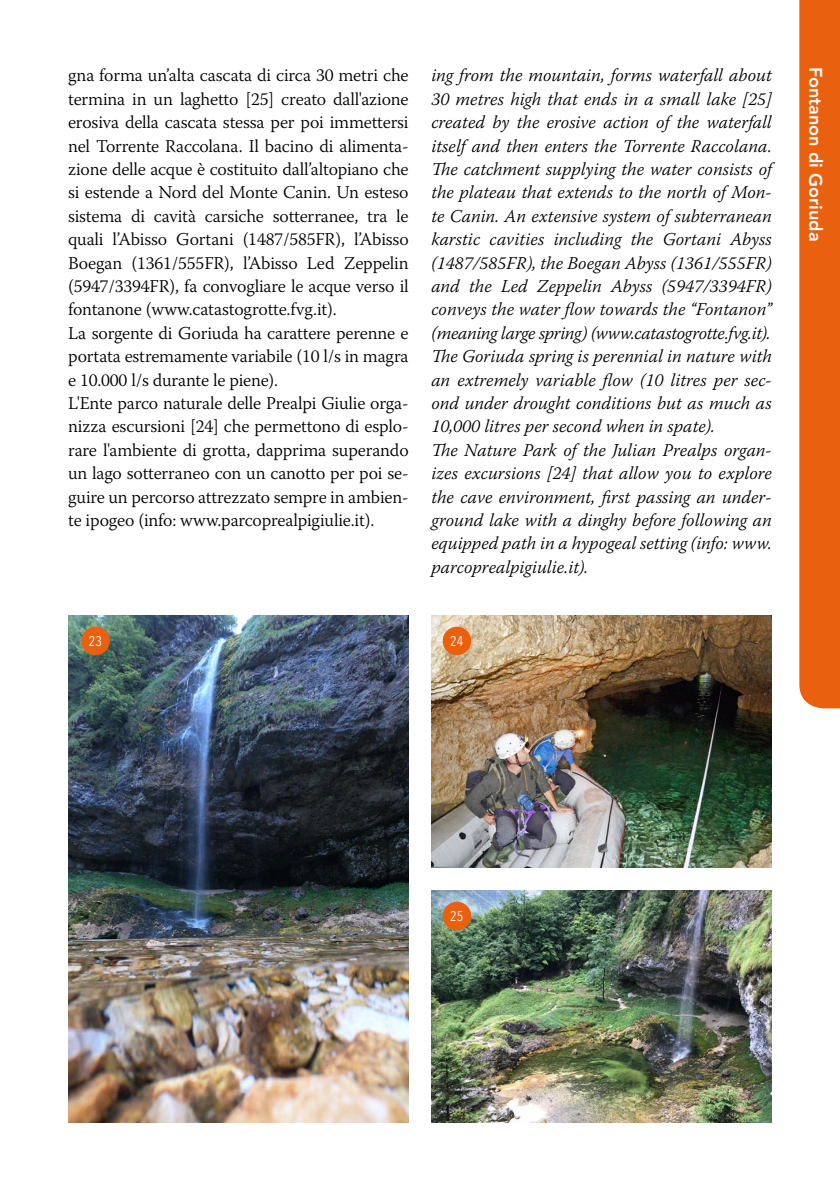
<style>
.page{position:relative;width:840px;height:1191px;background:#fff}
.page>*{position:absolute;margin:0;border:0;box-sizing:border-box;transform-origin:0 0}
.t1{font:italic 300 18px/23.4px "Warnock Pro";color:#000}
.t2{font:300 18px/23.4px "Warnock Pro";letter-spacing:-.01em;color:#000}
.t3{font:800 18px "Avenir LT Std";color:#fff}
.t4{font:14px "Avenir Next Condensed";color:#fff}
</style>
<div class="page">
<div style="left:799px;top:0;width:40px;height:708px;background:#e9600f"></div>
<img style="left:68px;top:615px;width:340px;height:508px">
<img style="left:431px;top:890px;width:340px;height:233px">
<img style="left:431px;top:615px;width:340px;height:252px">
<div style="left:442px;top:901px;width:29px;height:29px;background:#e9600f;border-radius:50%"></div>
<div style="left:442px;top:626px;width:29px;height:29px;background:#e9600f;border-radius:50%"></div>
<div style="left:81px;top:626px;width:29px;height:29px;background:#e9600f;border-radius:50%"></div>
<p class="t2" style="left:68px;top:63px;width:342px">gna forma un’alta cascata di circa 30 metri che termina in un laghetto [25] creato dall'azione erosiva della cascata stessa per poi immettersi nel Torrente Raccolana. Il bacino di alimenta&shy;zione delle acque è costituito dall’altopiano che si estende a Nord del Monte Canin. Un esteso sistema di cavità carsiche sotterranee, tra le quali l’Abisso Gortani (1487/585FR), l’Abisso Boegan (1361/555FR), l’Abisso Led Zeppelin (5947/3394FR), fa convogliare le acque verso il fontanone (www.catastogrotte.fvg.it).<br>La sorgente di Goriuda ha carattere perenne e portata estremamente variabile (10 l/s in magra e 10.000 l/s durante le piene).<br>L'Ente parco naturale delle Prealpi Giulie orga&shy;nizza escursioni [24] che permettono di esplo&shy;rare l'ambiente di grotta, dapprima superando un lago sotterraneo con un canotto per poi se&shy;guire un percorso attrezzato sempre in ambien&shy;te ipogeo (info: www.parcoprealpigiulie.it).</p>
<p class="t1" style="left:431px;top:63px;width:342px">ing from the mountain, forms waterfall about 30 metres high that ends in a small lake [25] created by the erosive action of the waterfall itself and then enters the Torrente Raccolana.<br>The catchment supplying the water consists of the plateau that extends to the north of Mon&shy;te Canin. An extensive system of subterranean karstic cavities including the Gortani Abyss (1487/585FR), the Boegan Abyss (1361/555FR) and the Led Zeppelin Abyss (5947/3394FR) conveys the water flow towards the “Fontanon” (meaning large spring) (www.catastogrotte.fvg.it).<br>The Goriuda spring is perennial in nature with an extremely variable flow (10 litres per sec&shy;ond under drought conditions but as much as 10,000 litres per second when in spate).<br>The Nature Park of the Julian Prealps organ&shy;izes excursions [24] that allow you to explore the cave environment, first passing an under&shy;ground lake with a dinghy before following an equipped path in a hypogeal setting (info: www. parcoprealpigiulie.it).</p>
<p class="t4" style="left:89px;top:632px;width:15px">23</p>
<p class="t4" style="left:450px;top:632px;width:15px">24</p>
<p class="t3" style="left:825px;top:67px;width:176px;rotate:90deg">Fontanon di Goriuda</p>
<p class="t4" style="left:450px;top:907px;width:15px">25</p>
</div>
